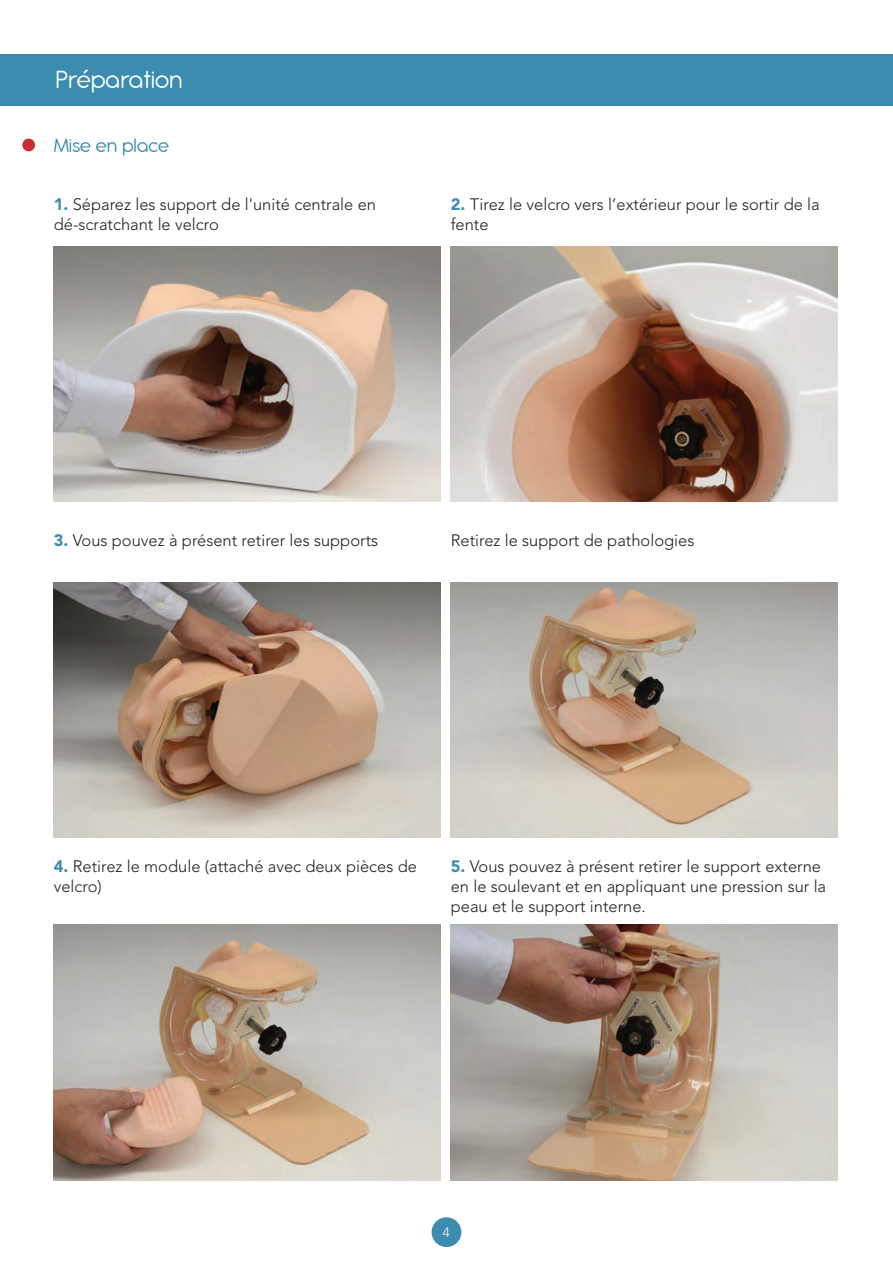
<style>
.page{position:relative;width:893px;height:1263px;background:#fff}
.page>*{position:absolute;margin:0;border:0;box-sizing:border-box;transform-origin:0 0}
.t1{font:27px "Antipasto Pro";color:#fff}
.t2{font:21px "Antipasto Pro";color:#3b8caf}
.t3{font:300 16.5px/19.8px "Avenir LT Std";color:#231f20}
.t4{font:300 13.5px "Avenir LT Std";color:#fff}
.s1{font-weight:900;color:#3c8daf}
</style>
<div class="page">
<div style="left:432px;top:1217px;width:29px;height:30px;background:#3b8caf;border-radius:50%"></div>
<div style="left:0;top:54px;width:893px;height:51px;background:#3b8caf"></div>
<div style="left:22px;top:139px;width:13px;height:12px;background:#c92d31;border-radius:50%"></div>
<img style="left:54px;top:247px;width:387px;height:255px">
<img style="left:54px;top:583px;width:387px;height:255px">
<img style="left:54px;top:925px;width:387px;height:255px">
<img style="left:451px;top:247px;width:387px;height:255px">
<img style="left:451px;top:583px;width:387px;height:255px">
<img style="left:451px;top:925px;width:387px;height:255px">
<p class="t1" style="left:55px;top:65px;width:129px">Préparation</p>
<p class="t2" style="left:54px;top:133px;width:116px">Mise en place</p>
<p class="t3" style="left:54px;top:195px;width:324px"><span class="s1">1.</span> Séparez les support de l'unité centrale en</p>
<p class="t3" style="left:54px;top:214px;width:167px">dé-scratchant le velcro</p>
<p class="t3" style="left:451px;top:195px;width:371px"><span class="s1">2.</span> Tirez le velcro vers l’extérieur pour le sortir de la fente</p>
<p class="t3" style="left:54px;top:531px;width:326px"><span class="s1">3.</span> Vous pouvez à présent retirer les supports</p>
<p class="t3" style="left:451px;top:531px;width:245px">Retirez le support de pathologies</p>
<p class="t3" style="left:54px;top:857px;width:365px"><span class="s1">4.</span> Retirez le module (attaché avec deux pièces de velcro)</p>
<p class="t3" style="left:451px;top:857px;width:377px"><span class="s1">5.</span> Vous pouvez à présent retirer le support externe en le soulevant et en appliquant une pression sur la peau et le support interne.</p>
<p class="t4" style="left:443px;top:1225px;width:9px">4</p>
</div>
